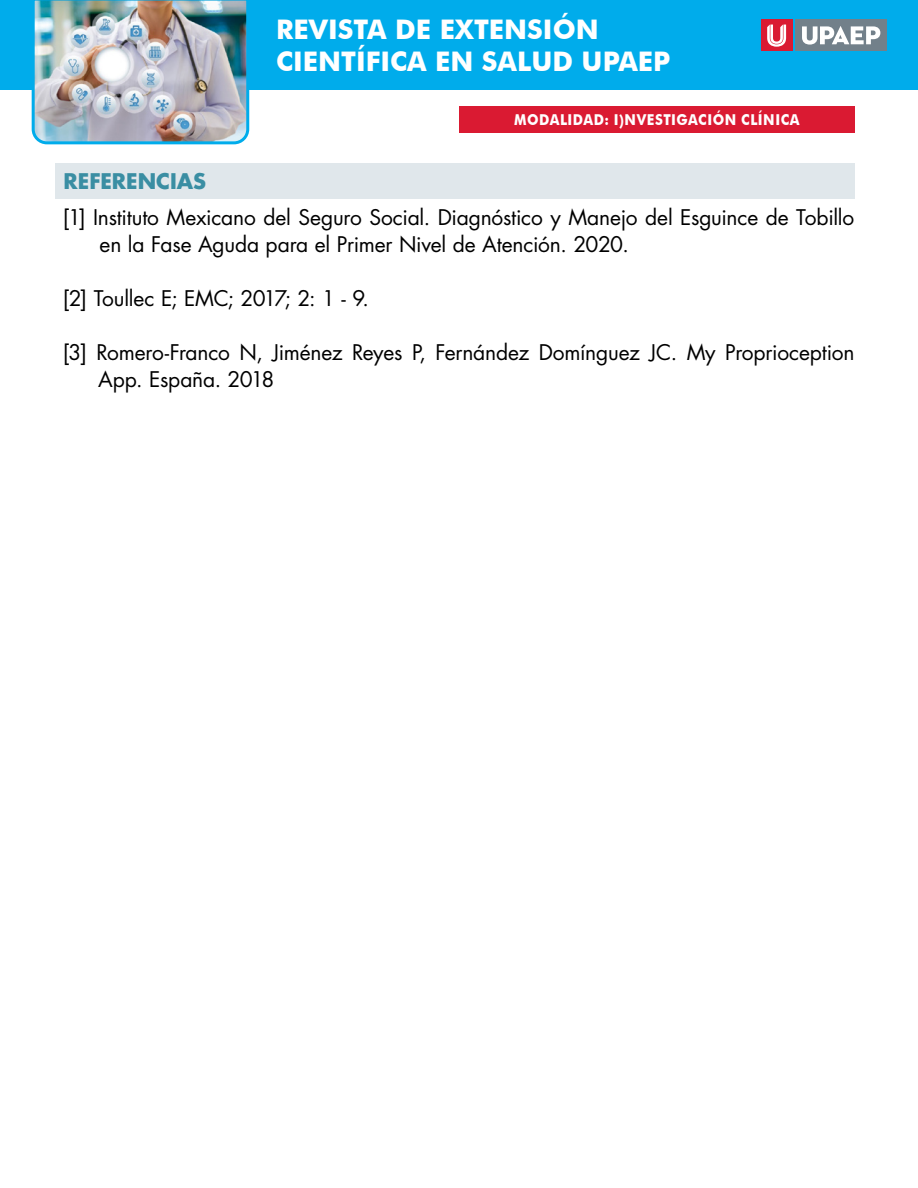
<style>
.page{position:relative;width:918px;height:1188px;background:#fff}
.page>*{position:absolute;margin:0;border:0;box-sizing:border-box;transform-origin:0 0}
.t1{font:700 27px/32.4px "Futura BT";color:#fff}
.referencias{font:21px/27px "Futura Std";letter-spacing:-.01em;color:#000}
.apartado{font:700 21px "Futura Std";color:#3a8ea3}
.t2{font:700 15px "Futura BT";color:#fff;scale:.9 1}
</style>
<div class="page">
<div style="left:0;top:0;width:918px;height:90px;background:#00aceb"></div>
<img style="left:31px;top:0;width:219px;height:145px">
<div style="left:796px;top:20px;width:91px;height:31px;background:#72808a"></div>
<svg style="left:802px;top:26px;width:78px;height:19px"></svg>
<div style="left:761px;top:20px;width:31px;height:31px;background:#da1a32"></div>
<svg style="left:767px;top:25px;width:19px;height:22px"></svg>
<div style="left:459px;top:106px;width:396px;height:27px;background:#da1a32"></div>
<div style="left:56px;top:163px;width:799px;height:36px;background:#e0e7eb"></div>
<p class="t1" style="left:276px;top:13px;width:396px">REVISTA DE EXTENSIÓN<br>CIENTÍFICA EN SALUD UPAEP</p>
<p class="t2" style="left:514px;top:111px;width:26px">MODALIDAD</p>
<p class="t2" style="left:605px;top:111px;width:34px">: I)NVESTIGACIÓN</p>
<p class="t2" style="left:741px;top:111px;width:21px">CLÍNICA</p>
<p class="apartado" style="left:64px;top:167px;width:144px">REFERENCIAS</p>
<p class="referencias" style="left:100px;top:204px;width:756px;text-indent:-37px">[1] Instituto Mexicano del Seguro Social. Diagnóstico y Manejo del Esguince de Tobillo en la Fase Aguda para el Primer Nivel de Atención. 2020.</p>
<p class="referencias" style="left:63px;top:285px;width:308px">[2] Toullec E; EMC; 2017; 2: 1 - 9.</p>
<p class="referencias" style="left:98px;top:339px;width:758px;text-indent:-35px">[3] Romero-Franco N, Jiménez Reyes P, Fernández Domínguez JC. My Proprioception<br>App. España. 2018</p>
</div>
